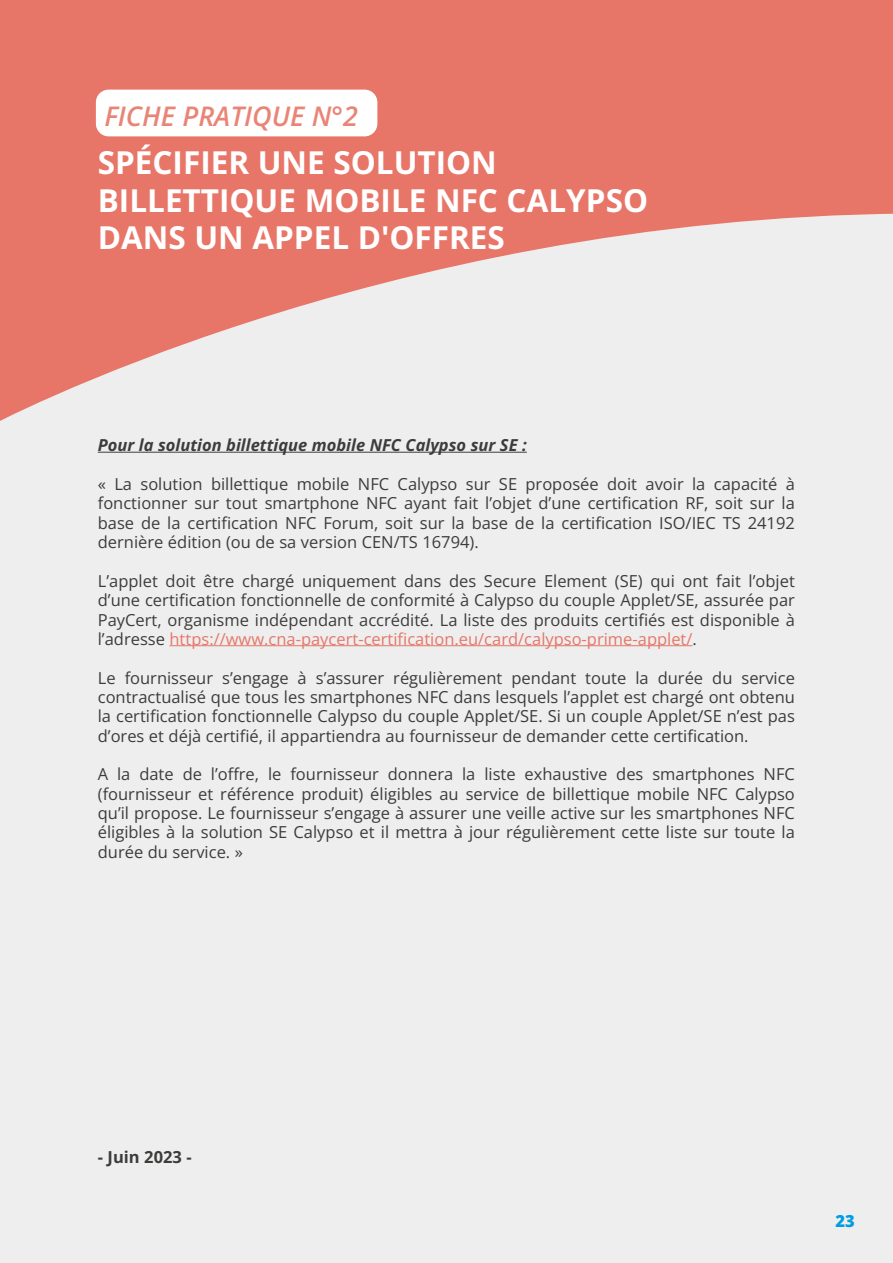
<style>
.page{position:relative;width:893px;height:1263px;background:#eee}
.page>*{position:absolute;margin:0;border:0;box-sizing:border-box;transform-origin:0 0}
.TITRE_2_HOW_TO_SHEET{font:700 31.5px/37.5px "Open Sans";color:#fff}
.t1{font:italic 600 27px "Open Sans";color:#e98576}
.t2{font:16.5px/19.4px "Open Sans";color:#3c3c3b;text-align:justify}
.t3{font:italic 700 16.5px "Open Sans";color:#3c3c3b}
.t4{font:700 16.5px "Open Sans";color:#3c3c3b}
.t5{font:800 16.5px "Open Sans";color:#009ee0}
.s1{color:#e77668}
</style>
<div class="page">
<svg style="left:0;top:0;width:893px;height:421px;fill:#e77668"></svg>
<hr style="left:98px;top:452px;width:429px;height:1px;background:#3c3c3b">
<hr style="left:170px;top:645px;width:522px;height:1px;background:#e77668">
<div style="left:96px;top:90px;width:281px;height:46px;background:#fff;border-radius:13px"></div>
<p class="t1" style="left:104px;top:97px;width:255px">FICHE PRATIQUE N°2</p>
<p class="TITRE_2_HOW_TO_SHEET" style="left:98px;top:143px;width:552px">SPÉCIFIER UNE SOLUTION<br>BILLETTIQUE MOBILE NFC CALYPSO<br>DANS UN APPEL D'OFFRES</p>
<p class="t3" style="left:98px;top:434px;width:430px">Pour la solution billettique mobile NFC Calypso sur SE :</p>
<p class="t2" style="left:98px;top:474px;width:699px">« La solution billettique mobile NFC Calypso sur SE proposée doit avoir la capacité à fonctionner sur tout smartphone NFC ayant fait l’objet d’une certification RF, soit sur la base de la certification NFC Forum, soit sur la base de la certification ISO/IEC TS 24192 dernière édition (ou de sa version CEN/TS 16794).</p>
<p class="t2" style="left:98px;top:571px;width:699px">L’applet doit être chargé uniquement dans des Secure Element (SE) qui ont fait l’objet d’une certification fonctionnelle de conformité à Calypso du couple Applet/SE, assurée par PayCert, organisme indépendant accrédité. La liste des produits certifiés est disponible à l’adresse <span class="s1">https://www.cna-paycert-certification.eu/card/calypso-prime-applet/</span>.</p>
<p class="t2" style="left:98px;top:667px;width:699px">Le fournisseur s’engage à s’assurer régulièrement pendant toute la durée du service contractualisé que tous les smartphones NFC dans lesquels l’applet est chargé ont obtenu la certification fonctionnelle Calypso du couple Applet/SE. Si un couple Applet/SE n’est pas d’ores et déjà certifié, il appartiendra au fournisseur de demander cette certification.</p>
<p class="t2" style="left:98px;top:764px;width:699px">A la date de l’offre, le fournisseur donnera la liste exhaustive des smartphones NFC (fournisseur et référence produit) éligibles au service de billettique mobile NFC Calypso qu’il propose. Le fournisseur s’engage à assurer une veille active sur les smartphones NFC éligibles à la solution SE Calypso et il mettra à jour régulièrement cette liste sur toute la durée du service. »</p>
<p class="t4" style="left:98px;top:1146px;width:96px">- Juin 2023 -</p>
<p class="t5" style="left:836px;top:1210px;width:21px">23</p>
</div>
